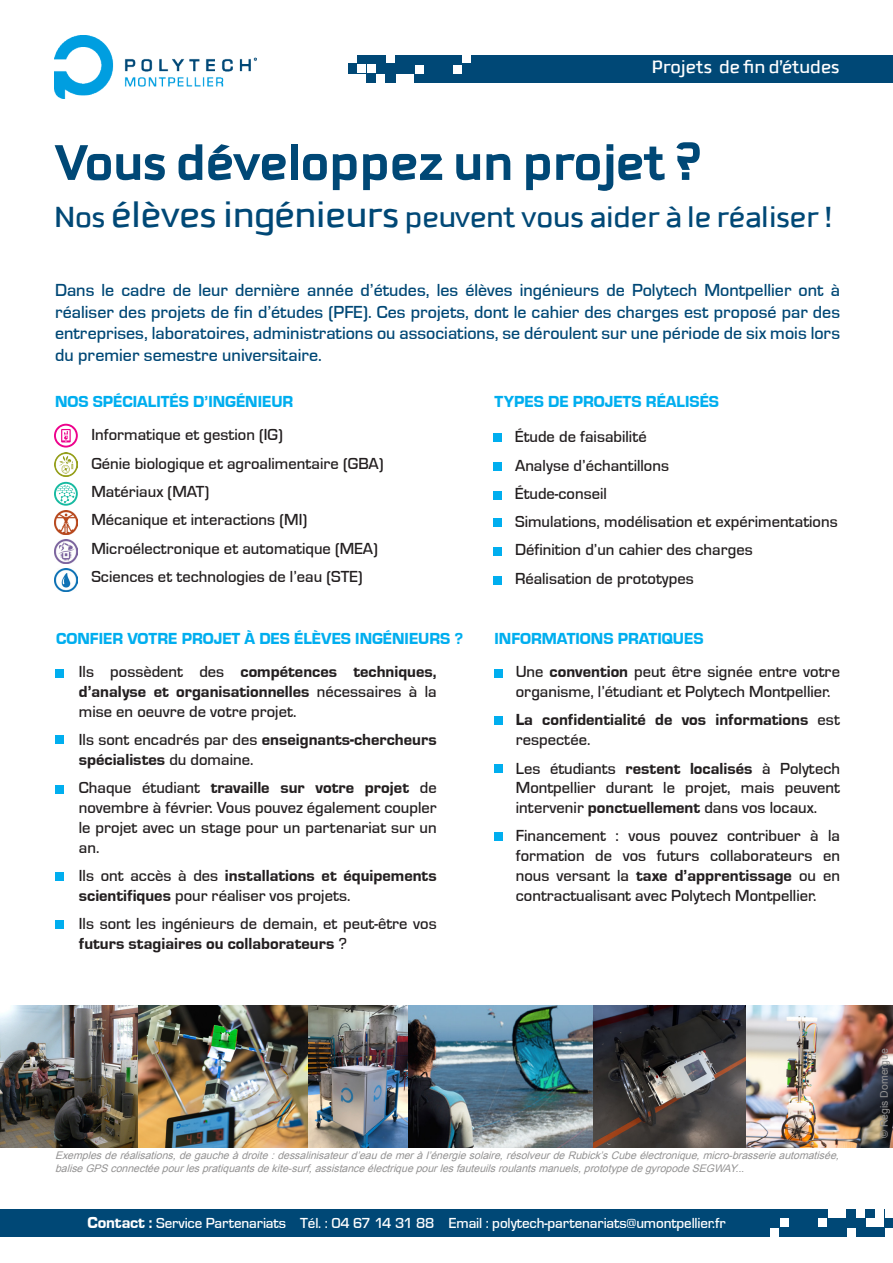
<style>
.page{position:relative;width:893px;height:1263px;background:#fff}
.page>*{position:absolute;margin:0;border:0;box-sizing:border-box;transform-origin:0 0}
.t1{font:700 54px "Downtempo";color:#004876}
.t2{font:31.5px "Downtempo";color:#004876}
.t3{font:19.5px "Downtempo";color:#fff}
.t4{font:500 18px/21.6px "Eurostile T";color:#004876;text-align:justify}
.t5{font:500 16.5px/19.8px "Eurostile T";color:#231f20;text-align:justify}
.t6{font:16.5px/19.8px "Eurostile T Heav";color:#231f20}
.t7{font:16.5px "Eurostile T Heav";color:#00aeef}
.t8{font:500 15px "Eurostile T";letter-spacing:-.01em;color:#fff}
.t9{font:italic 10.5px/12.6px "Arial";color:#949393}
.t10{font:10.5px "Arial";color:#949393}
.s1{font-size:39px}
.s2{font-family:"Eurostile T Heav";font-weight:400}
.s3{font-family:"Eurostile T";font-weight:500}
.s4{font-family:"Eurostile T Heav";font-weight:400;font-size:16.5px}
</style>
<div class="page">
<div style="left:348px;top:55px;width:545px;height:27px;background:#004876"></div>
<img style="left:55px;top:36px;width:202px;height:63px">
<div style="left:55px;top:669px;width:9px;height:8px;background:#00aeef"></div>
<div style="left:55px;top:735px;width:9px;height:9px;background:#00aeef"></div>
<div style="left:55px;top:785px;width:9px;height:8px;background:#00aeef"></div>
<div style="left:55px;top:872px;width:9px;height:9px;background:#00aeef"></div>
<div style="left:55px;top:920px;width:9px;height:8px;background:#00aeef"></div>
<div style="left:493px;top:434px;width:9px;height:8px;background:#00aeef"></div>
<div style="left:493px;top:462px;width:9px;height:9px;background:#00aeef"></div>
<div style="left:493px;top:491px;width:9px;height:8px;background:#00aeef"></div>
<div style="left:493px;top:519px;width:9px;height:8px;background:#00aeef"></div>
<div style="left:493px;top:547px;width:9px;height:9px;background:#00aeef"></div>
<div style="left:493px;top:576px;width:9px;height:8px;background:#00aeef"></div>
<div style="left:494px;top:669px;width:9px;height:8px;background:#00aeef"></div>
<div style="left:494px;top:716px;width:9px;height:8px;background:#00aeef"></div>
<div style="left:494px;top:764px;width:9px;height:9px;background:#00aeef"></div>
<div style="left:494px;top:832px;width:9px;height:8px;background:#00aeef"></div>
<div style="left:348px;top:55px;width:8px;height:8px;background:#fff"></div>
<div style="left:367px;top:64px;width:9px;height:9px;background:#fff"></div>
<div style="left:357px;top:74px;width:9px;height:9px;background:#fff"></div>
<div style="left:357px;top:64px;width:9px;height:9px;background:#fff"></div>
<div style="left:377px;top:74px;width:8px;height:9px;background:#fff"></div>
<div style="left:386px;top:55px;width:9px;height:8px;background:#fff"></div>
<div style="left:348px;top:74px;width:8px;height:9px;background:#fff"></div>
<div style="left:396px;top:74px;width:8px;height:9px;background:#fff"></div>
<div style="left:405px;top:74px;width:9px;height:9px;background:#fff"></div>
<div style="left:415px;top:65px;width:8px;height:8px;background:#fff"></div>
<div style="left:453px;top:65px;width:9px;height:8px;background:#fff"></div>
<div style="left:463px;top:55px;width:8px;height:8px;background:#fff"></div>
<div style="left:0;top:1209px;width:893px;height:28px;background:#004876"></div>
<div style="left:885px;top:1228px;width:8px;height:9px;background:#fff"></div>
<div style="left:866px;top:1219px;width:9px;height:8px;background:#fff"></div>
<div style="left:876px;top:1209px;width:8px;height:9px;background:#fff"></div>
<div style="left:876px;top:1219px;width:8px;height:8px;background:#fff"></div>
<div style="left:856px;top:1209px;width:9px;height:9px;background:#fff"></div>
<div style="left:847px;top:1228px;width:8px;height:9px;background:#fff"></div>
<div style="left:885px;top:1209px;width:8px;height:9px;background:#fff"></div>
<div style="left:837px;top:1209px;width:9px;height:9px;background:#fff"></div>
<div style="left:828px;top:1209px;width:8px;height:9px;background:#fff"></div>
<div style="left:818px;top:1218px;width:9px;height:9px;background:#fff"></div>
<div style="left:780px;top:1218px;width:8px;height:9px;background:#fff"></div>
<div style="left:770px;top:1228px;width:9px;height:9px;background:#fff"></div>
<svg style="left:54px;top:424px;width:24px;height:23px"></svg>
<img style="left:54px;top:453px;width:24px;height:24px">
<svg style="left:54px;top:482px;width:24px;height:24px"></svg>
<img style="left:54px;top:510px;width:24px;height:24px">
<img style="left:54px;top:539px;width:24px;height:24px">
<img style="left:54px;top:568px;width:24px;height:24px">
<img style="left:745px;top:1005px;width:148px;height:142px">
<img style="left:0;top:1005px;width:745px;height:142px">
<p class="t3" style="left:652px;top:56px;width:189px">Projets de fin d’études</p>
<p class="t1" style="left:55px;top:132px;width:645px">Vous développez un projet ?</p>
<p class="t2" style="left:55px;top:199px;width:779px">Nos <span class="s1">élèves ingénieurs</span> peuvent vous aider à le réaliser !</p>
<p class="t4" style="left:55px;top:280px;width:786px">Dans le cadre de leur dernière année d’études, les élèves ingénieurs de Polytech Montpellier ont à réaliser des projets de fin d’études (PFE). Ces projets, dont le cahier des charges est proposé par des entreprises, laboratoires, administrations ou associations, se déroulent sur une période de six mois lors du premier semestre universitaire.</p>
<p class="t7" style="left:55px;top:393px;width:240px">NOS SPÉCIALITÉS D’INGÉNIEUR</p>
<p class="t5" style="left:91px;top:425px;width:193px">Informatique et gestion (IG)</p>
<p class="t5" style="left:91px;top:454px;width:294px">Génie biologique et agroalimentaire (GBA)</p>
<p class="t5" style="left:91px;top:482px;width:119px">Matériaux (MAT)</p>
<p class="t5" style="left:91px;top:510px;width:217px">Mécanique et interactions (MI)</p>
<p class="t5" style="left:91px;top:539px;width:288px">Microélectronique et automatique (MEA)</p>
<p class="t5" style="left:91px;top:567px;width:273px">Sciences et technologies de l’eau (STE)</p>
<p class="t7" style="left:56px;top:630px;width:409px">CONFIER VOTRE PROJET À DES ÉLÈVES INGÉNIEURS ?</p>
<p class="t5" style="left:79px;top:662px;width:359px">Ils possèdent des <span class="s2">compétences techniques, d’analyse et organisationnelles</span> nécessaires à la mise en oeuvre de votre projet.</p>
<p class="t6" style="left:79px;top:730px;width:359px"><span class="s3">Ils sont encadrés par des</span> enseignants-chercheurs spécialistes <span class="s3">du domaine.</span></p>
<p class="t5" style="left:79px;top:778px;width:359px">Chaque étudiant <span class="s2">travaille sur votre projet</span> de novembre à février. Vous pouvez également coupler le projet avec un stage pour un partenariat sur un an.</p>
<p class="t6" style="left:79px;top:866px;width:359px"><span class="s3">Ils ont accès à des</span> installations et équipements scientifiques <span class="s3">pour réaliser vos projets.</span></p>
<p class="t5" style="left:79px;top:914px;width:359px">Ils sont les ingénieurs de demain, et peut-être vos <span class="s2">futurs stagiaires ou collaborateurs</span> ?</p>
<p class="t7" style="left:494px;top:393px;width:226px">TYPES DE PROJETS RÉALISÉS</p>
<p class="t5" style="left:515px;top:427px;width:133px">Étude de faisabilité</p>
<p class="t5" style="left:515px;top:455px;width:155px">Analyse d’échantillons</p>
<p class="t5" style="left:515px;top:484px;width:93px">Étude-conseil</p>
<p class="t5" style="left:515px;top:512px;width:324px">Simulations, modélisation et expérimentations</p>
<p class="t5" style="left:515px;top:540px;width:239px">Définition d’un cahier des charges</p>
<p class="t5" style="left:515px;top:569px;width:180px">Réalisation de prototypes</p>
<p class="t7" style="left:494px;top:630px;width:211px">INFORMATIONS PRATIQUES</p>
<p class="t5" style="left:516px;top:662px;width:326px">Une <span class="s2">convention</span> peut être signée entre votre organisme, l’étudiant et Polytech Montpellier.</p>
<p class="t6" style="left:516px;top:710px;width:326px">La confidentialité de vos informations <span class="s3">est respectée.</span></p>
<p class="t5" style="left:516px;top:758px;width:326px">Les étudiants <span class="s2">restent localisés</span> à Polytech Montpellier durant le projet, mais peuvent intervenir <span class="s2">ponctuellement</span> dans vos locaux.</p>
<p class="t5" style="left:516px;top:826px;width:326px">Financement : vous pouvez contribuer à la formation de vos futurs collaborateurs en nous versant la <span class="s2">taxe d’apprentissage</span> ou en contractualisant avec Polytech Montpellier.</p>
<p class="t9" style="left:55px;top:1149px;width:789px">Exemplesderéalisations,degaucheàdroite:dessalinisateurd’eaudemeràl’énergiesolaire,résolveurdeRubick’sCubeélectronique,micro-brasserieautomatisée, baliseGPSconnectéepourlespratiquantsdekite-surf,assistanceélectriquepourlesfauteuilsroulantsmanuels,prototypedegyropodeSEGWAY...</p>
<p class="t8" style="left:88px;top:1215px;width:639px"><span class="s4">Contact :</span> Service Partenariats Tél. : 04 67 14 31 88 Email : polytech-partenariats@umontpellier.fr</p>
<p class="t10" style="left:877px;top:1138px;width:91px;rotate:-90deg">© Régis Domergue</p>
</div>
